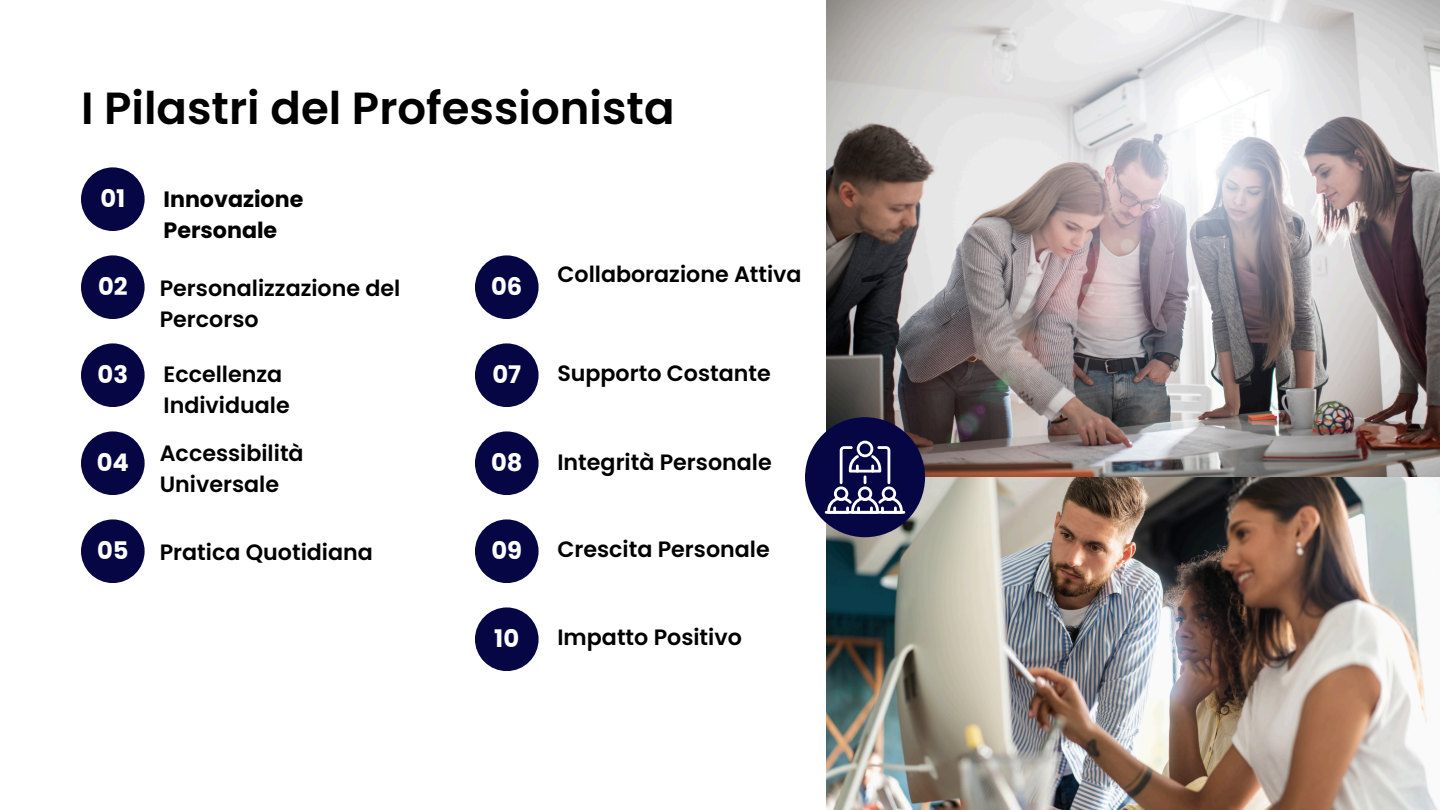
<style>
.page{position:relative;width:1440px;height:810px;background:#fff}
.page>*{position:absolute;margin:0;border:0;box-sizing:border-box;transform-origin:0 0}
.t1{font:600 45px "Poppins";color:#000}
.t2{font:700 24.2px "Poppins";color:#fff}
.t3{font:600 22.2px/30.9px "Poppins";color:#000}
.t4{font:700 22.2px/30.9px "Poppins";color:#000}
</style>
<div class="page">
<img style="left:826px;top:0;width:614px;height:810px">
<div style="left:81px;top:167px;width:64px;height:64px;background:#060644;border-radius:50%"></div>
<div style="left:475px;top:255px;width:64px;height:64px;background:#060644;border-radius:50%"></div>
<div style="left:81px;top:255px;width:64px;height:64px;background:#060644;border-radius:50%"></div>
<div style="left:475px;top:343px;width:64px;height:64px;background:#060644;border-radius:50%"></div>
<div style="left:81px;top:343px;width:64px;height:64px;background:#060644;border-radius:50%"></div>
<div style="left:475px;top:431px;width:64px;height:64px;background:#060644;border-radius:50%"></div>
<div style="left:81px;top:431px;width:64px;height:64px;background:#060644;border-radius:50%"></div>
<div style="left:475px;top:519px;width:64px;height:64px;background:#060644;border-radius:50%"></div>
<div style="left:81px;top:519px;width:64px;height:64px;background:#060644;border-radius:50%"></div>
<div style="left:475px;top:607px;width:64px;height:64px;background:#060644;border-radius:50%"></div>
<div style="left:805px;top:417px;width:120px;height:120px;background:#060644;border-radius:50%"></div>
<svg style="left:827px;top:441px;width:76px;height:70px"></svg>
<hr style="left:825px;top:511px;width:80px;height:2px;background:#fff">
<h1 class="t1" style="left:81px;top:77px;width:595px">I Pilastri del Professionista</h1>
<p class="t2" style="left:100px;top:182px;width:26px">01</p>
<p class="t4" style="left:164px;top:184px;width:141px">Innovazione<br>Personale</p>
<p class="t3" style="left:557px;top:259px;width:246px">Collaborazione Attiva</p>
<p class="t2" style="left:98px;top:270px;width:31px">02</p>
<p class="t2" style="left:491px;top:270px;width:33px">06</p>
<p class="t3" style="left:160px;top:273px;width:242px">Personalizzazione del<br>Percorso</p>
<p class="t3" style="left:164px;top:359px;width:120px">Eccellenza</p>
<p class="t3" style="left:557px;top:358px;width:215px">Supporto Costante</p>
<p class="t3" style="left:164px;top:390px;width:128px">Individuale</p>
<p class="t3" style="left:557px;top:447px;width:216px">Integrità Personale</p>
<p class="t2" style="left:98px;top:358px;width:32px">03</p>
<p class="t2" style="left:492px;top:358px;width:30px">07</p>
<p class="t3" style="left:160px;top:438px;width:145px">Accessibilità<br>Universale</p>
<p class="t2" style="left:97px;top:446px;width:34px">04</p>
<p class="t2" style="left:491px;top:446px;width:33px">08</p>
<p class="t3" style="left:160px;top:537px;width:215px">Pratica Quotidiana</p>
<p class="t3" style="left:557px;top:534px;width:214px">Crescita Personale</p>
<p class="t2" style="left:97px;top:534px;width:33px">05</p>
<p class="t2" style="left:491px;top:534px;width:32px">09</p>
<p class="t2" style="left:494px;top:622px;width:26px">10</p>
<p class="t3" style="left:557px;top:622px;width:186px">Impatto Positivo</p>
</div>
